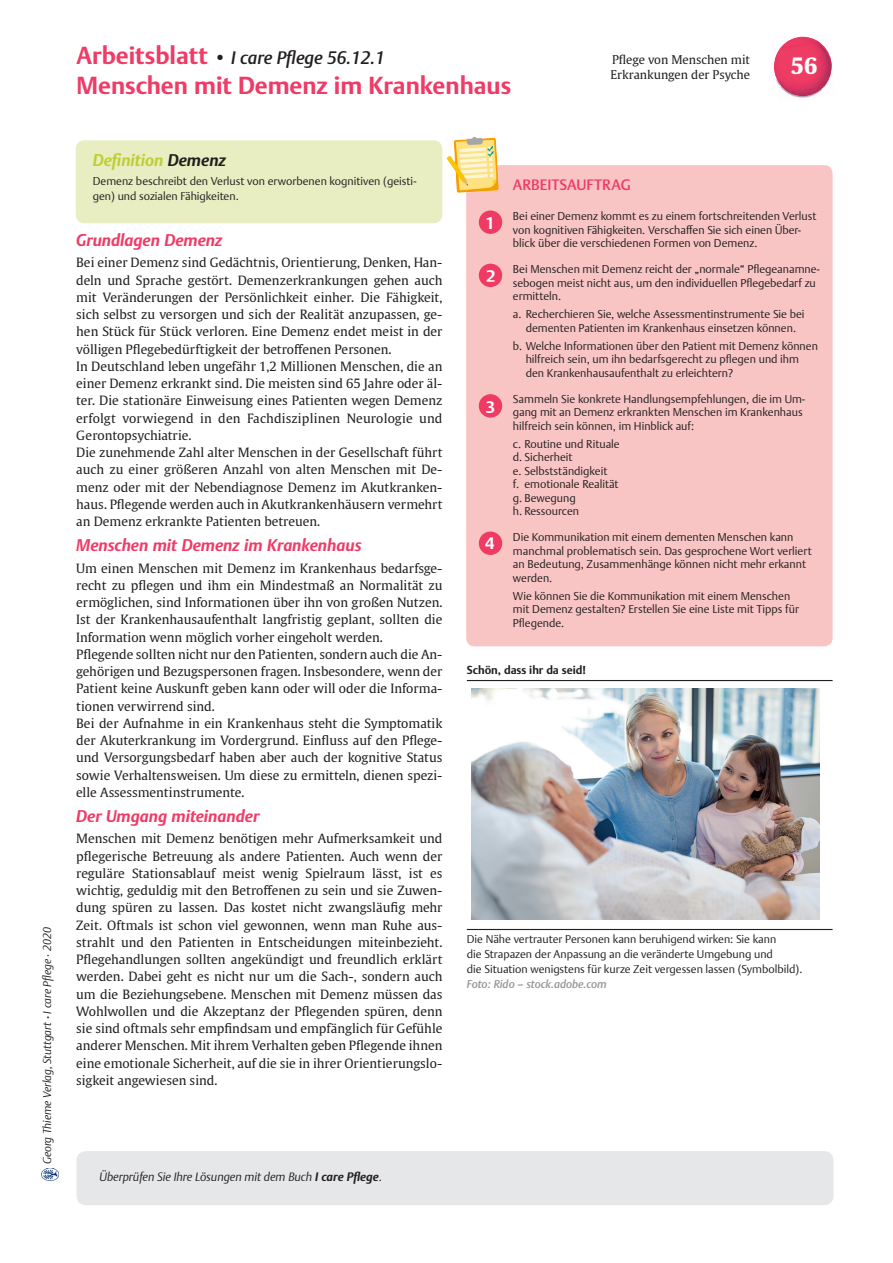
<style>
.page{position:relative;width:893px;height:1263px;background:#fff}
.page>*{position:absolute;margin:0;border:0;box-sizing:border-box;transform-origin:0 0}
.Ü1{font:700 24px "Thieme Argo 2011";color:#ef3b66}
.t1{font:700 22.5px "Thieme Gulliver 2011";color:#fff}
.Ü1-2{font:italic 500 18px "Thieme Argo 2011";color:#231f20}
.Ü2{font:italic 700 16.5px "Thieme Argo 2011";color:#ef3b66}
.ÜberschriftKästen{font:italic 700 16.5px "Thieme Argo 2011";color:#becf35}
.t2{font:700 16.5px "Thieme Argo 2008";color:#fff}
.ÜberschriftKästen-2{font:500 15px "Thieme Argo 2011";color:#ef3b66}
.Fließtext{font:12.75px/17.2px "Thieme Gulliver 2011";color:#231f20;text-align:justify}
.Copyright{font:italic 300 12px "Thieme Argo 2011";color:#231f20}
.Kapitel{font:12px "Thieme Gulliver 2011";color:#231f20}
.ÜberschriftKästen-3{font:300 11.25px/13.5px "Thieme Argo 2008";color:#231f20}
.Bildüberschrift{font:300 11.25px "Thieme Argo 2011";color:#231f20}
.ÜberschriftKästen-4{font:300 11.25px/15px "Thieme Argo 2011";color:#231f20}
.Copyright-2{font:italic 300 11.25px "Thieme Argo 2011";color:#231f20}
.Bildüberschrift-2{font:italic 500 11.25px "Thieme Argo 2011";color:#939598}
.Bildüberschrift-3{font:700 11.25px "Thieme Argo 2011";color:#231f20}
.s1{font-weight:700;font-style:normal;font-size:24px;color:#ef3b66}
.s2{font-weight:500;font-style:normal}
.s3{color:#231f20}
.s4{font-weight:700}
.s5{font-style:normal;font-size:11.25px}
</style>
<div class="page">
<img style="left:786px;top:92px;width:26px;height:6px">
<img style="left:774px;top:41px;width:58px;height:51px">
<img style="left:788px;top:86px;width:36px;height:10px">
<img style="left:781px;top:37px;width:37px;height:10px">
<div style="left:77px;top:1152px;width:756px;height:52px;background:#e6e7e9;border-radius:9px"></div>
<div style="left:77px;top:1151px;width:756px;height:54px;border:2px solid #e6e7e9;border-radius:9px"></div>
<img style="left:41px;top:1168px;width:17px;height:13px">
<div style="left:466px;top:165px;width:367px;height:481px;background:#f9c5c4;border-radius:9px"></div>
<img style="left:442px;top:137px;width:57px;height:66px">
<div style="left:480px;top:211px;width:21px;height:22px;background:#ef3b66;border-radius:50%"></div>
<div style="left:479px;top:210px;width:23px;height:24px;border:2px solid #ef3b62;border-radius:50%"></div>
<div style="left:480px;top:264px;width:21px;height:22px;background:#ef3b66;border-radius:50%"></div>
<div style="left:479px;top:264px;width:23px;height:23px;border:2px solid #ef3b62;border-radius:50%"></div>
<div style="left:480px;top:395px;width:21px;height:22px;background:#ef3b66;border-radius:50%"></div>
<div style="left:479px;top:394px;width:23px;height:24px;border:2px solid #ef3b62;border-radius:50%"></div>
<div style="left:480px;top:532px;width:21px;height:22px;background:#ef3b66;border-radius:50%"></div>
<div style="left:479px;top:531px;width:23px;height:24px;border:2px solid #ef3b62;border-radius:50%"></div>
<hr style="left:467px;top:680px;width:366px;height:1px;background:#231f20">
<hr style="left:467px;top:929px;width:366px;height:1px;background:#231f20">
<img style="left:471px;top:688px;width:349px;height:231px">
<div style="left:76px;top:140px;width:366px;height:83px;background:#e8eec1;border-radius:9px"></div>
<p class="Ü1-2" style="left:77px;top:45px;width:310px"><span class="s1">Arbeitsblatt</span> • I care Pflege 56.12.1</p>
<p class="Ü1" style="left:77px;top:69px;width:436px">Menschen mit Demenz im Krankenhaus</p>
<p class="Kapitel" style="left:612px;top:51px;width:140px">Pflege von Menschen mit</p>
<p class="Kapitel" style="left:610px;top:65px;width:141px">Erkrankungen der Psyche</p>
<p class="t1" style="left:791px;top:48px;width:28px">56</p>
<p class="Copyright-2" style="left:40px;top:1164px;width:239px;rotate:-90deg">Georg Thieme Verlag, Stuttgart <span class="s2">·</span> I care Pflege · 2020</p>
<p class="ÜberschriftKästen" style="left:93px;top:149px;width:135px">Definition <span class="s3">Demenz</span></p>
<p class="ÜberschriftKästen-4" style="left:93px;top:174px;width:326px">Demenz beschreibt den Verlust von erworbenen kognitiven (geisti&shy;gen) und sozialen Fähigkeiten.</p>
<p class="Ü2" style="left:76px;top:229px;width:148px">Grundlagen Demenz</p>
<p class="Fließtext" style="left:76px;top:253px;width:368px">Bei einer Demenz sind Gedächtnis, Orientierung, Denken, Han&shy;deln und Sprache gestört. Demenzerkrankungen gehen auch mit Veränderungen der Persönlichkeit einher. Die Fähigkeit, sich selbst zu versorgen und sich der Realität anzupassen, ge&shy;hen Stück für Stück verloren. Eine Demenz endet meist in der völligen Pflegebedürftigkeit der betroffenen Personen.</p>
<p class="Fließtext" style="left:76px;top:357px;width:368px">In Deutschland leben ungefähr 1,2 Millionen Menschen, die an einer Demenz erkrankt sind. Die meisten sind 65 Jahre oder äl&shy;ter. Die stationäre Einweisung eines Patienten wegen Demenz erfolgt vorwiegend in den Fachdisziplinen Neurologie und Gerontopsychiatrie.</p>
<p class="Fließtext" style="left:76px;top:443px;width:368px">Die zunehmende Zahl alter Menschen in der Gesellschaft führt auch zu einer größeren Anzahl von alten Menschen mit De&shy;menz oder mit der Nebendiagnose Demenz im Akutkranken&shy;haus. Pflegende werden auch in Akutkrankenhäusern vermehrt an Demenz erkrankte Patienten betreuen.</p>
<p class="Ü2" style="left:76px;top:534px;width:287px">Menschen mit Demenz im Krankenhaus</p>
<p class="Fließtext" style="left:76px;top:559px;width:368px">Um einen Menschen mit Demenz im Krankenhaus bedarfsge&shy;recht zu pflegen und ihm ein Mindestmaß an Normalität zu ermöglichen, sind Informationen über ihn von großen Nutzen.<br>Ist der Krankenhausaufenthalt langfristig geplant, sollten die Information wenn möglich vorher eingeholt werden.</p>
<p class="Fließtext" style="left:76px;top:645px;width:368px">Pflegende sollten nicht nur den Patienten, sondern auch die An&shy;gehörigen und Bezugspersonen fragen. Insbesondere, wenn der Patient keine Auskunft geben kann oder will oder die Informa&shy;tionen verwirrend sind.</p>
<p class="Fließtext" style="left:76px;top:714px;width:368px">Bei der Aufnahme in ein Krankenhaus steht die Symptomatik der Akuterkrankung im Vordergrund. Einfluss auf den Pflege&shy;und Versorgungsbedarf haben aber auch der kognitive Status sowie Verhaltensweisen. Um diese zu ermitteln, dienen spezi&shy;elle Assessmentinstrumente.</p>
<p class="Ü2" style="left:76px;top:805px;width:185px">Der Umgang miteinander</p>
<p class="Fließtext" style="left:76px;top:829px;width:368px">Menschen mit Demenz benötigen mehr Aufmerksamkeit und pflegerische Betreuung als andere Patienten. Auch wenn der reguläre Stationsablauf meist wenig Spielraum lässt, ist es wichtig, geduldig mit den Betroffenen zu sein und sie Zuwen&shy;dung spüren zu lassen. Das kostet nicht zwangsläufig mehr Zeit. Oftmals ist schon viel gewonnen, wenn man Ruhe aus&shy;strahlt und den Patienten in Entscheidungen miteinbezieht.<br>Pflegehandlungen sollten angekündigt und freundlich erklärt werden. Dabei geht es nicht nur um die Sach-, sondern auch um die Beziehungsebene. Menschen mit Demenz müssen das Wohlwollen und die Akzeptanz der Pflegenden spüren, denn sie sind oftmals sehr empfindsam und empfänglich für Gefühle anderer Menschen. Mit ihrem Verhalten geben Pflegende ihnen eine emotionale Sicherheit, auf die sie in ihrer Orientierungslo&shy;sigkeit angewiesen sind.</p>
<p class="Copyright" style="left:99px;top:1169px;width:284px">Überprüfen Sie Ihre Lösungen mit dem Buch <span class="s4">I care Pflege</span><span class="s5">.</span></p>
<p class="t2" style="left:486px;top:212px;width:11px">1</p>
<p class="t2" style="left:486px;top:265px;width:11px">2</p>
<p class="t2" style="left:486px;top:396px;width:11px">3</p>
<p class="t2" style="left:485px;top:532px;width:11px">4</p>
<p class="ÜberschriftKästen-2" style="left:513px;top:174px;width:119px">ARBEITSAUFTRAG</p>
<p class="ÜberschriftKästen-3" style="left:513px;top:209px;width:305px">Bei einer Demenz kommt es zu einem fortschreitenden Verlust von kognitiven Fähigkeiten. Verschaffen Sie sich einen Über&shy;blick über die verschiedenen Formen von Demenz.</p>
<p class="ÜberschriftKästen-3" style="left:513px;top:262px;width:308px">Bei Menschen mit Demenz reicht der „normale“ Pflegeanamne&shy;sebogen meist nicht aus, um den individuellen Pflegebedarf zu ermitteln.</p>
<p class="ÜberschriftKästen-3" style="left:513px;top:307px;width:293px;text-align:center">a. Recherchieren Sie, welche Assessmentinstrumente Sie bei dementen Patienten im Krankenhaus einsetzen können.</p>
<p class="ÜberschriftKästen-3" style="left:526px;top:338px;width:294px;text-indent:-13px">b. Welche Informationen über den Patient mit Demenz können hilfreich sein, um ihn bedarfsgerecht zu pflegen und ihm den Krankenhausaufenthalt zu erleichtern?</p>
<p class="ÜberschriftKästen-3" style="left:513px;top:392px;width:293px">Sammeln Sie konkrete Handlungsempfehlungen, die im Um&shy;gang mit an Demenz erkrankten Menschen im Krankenhaus hilfreich sein können, im Hinblick auf:</p>
<p class="ÜberschriftKästen-3" style="left:513px;top:436px;width:108px">c. Routine und Rituale</p>
<p class="ÜberschriftKästen-3" style="left:513px;top:450px;width:61px">d. Sicherheit</p>
<p class="ÜberschriftKästen-3" style="left:513px;top:463px;width:96px">e. Selbstständigkeit</p>
<p class="ÜberschriftKästen-3" style="left:513px;top:477px;width:107px">f. emotionale Realität</p>
<p class="ÜberschriftKästen-3" style="left:513px;top:490px;width:64px">g. Bewegung</p>
<p class="ÜberschriftKästen-3" style="left:513px;top:504px;width:68px">h. Ressourcen</p>
<p class="ÜberschriftKästen-3" style="left:513px;top:530px;width:300px">Die Kommunikation mit einem dementen Menschen kann manchmal problematisch sein. Das gesprochene Wort verliert an Bedeutung, Zusammenhänge können nicht mehr erkannt werden.</p>
<p class="ÜberschriftKästen-3" style="left:513px;top:588px;width:288px">Wie können Sie die Kommunikation mit einem Menschen mit Demenz gestalten? Erstellen Sie eine Liste mit Tipps für<br>Pflegende.</p>
<p class="Bildüberschrift-3" style="left:467px;top:663px;width:121px">Schön, dass ihr da seid!</p>
<p class="Bildüberschrift" style="left:467px;top:932px;width:311px">Die Nähe vertrauter Personen kann beruhigend wirken: Sie kann</p>
<p class="Bildüberschrift" style="left:467px;top:947px;width:308px">die Strapazen der Anpassung an die veränderte Umgebung und</p>
<p class="Bildüberschrift" style="left:467px;top:962px;width:337px">die Situation wenigstens für kurze Zeit vergessen lassen (Symbolbild).</p>
<p class="Bildüberschrift-2" style="left:467px;top:977px;width:141px">Foto: Rido – stock.adobe.com</p>
</div>
